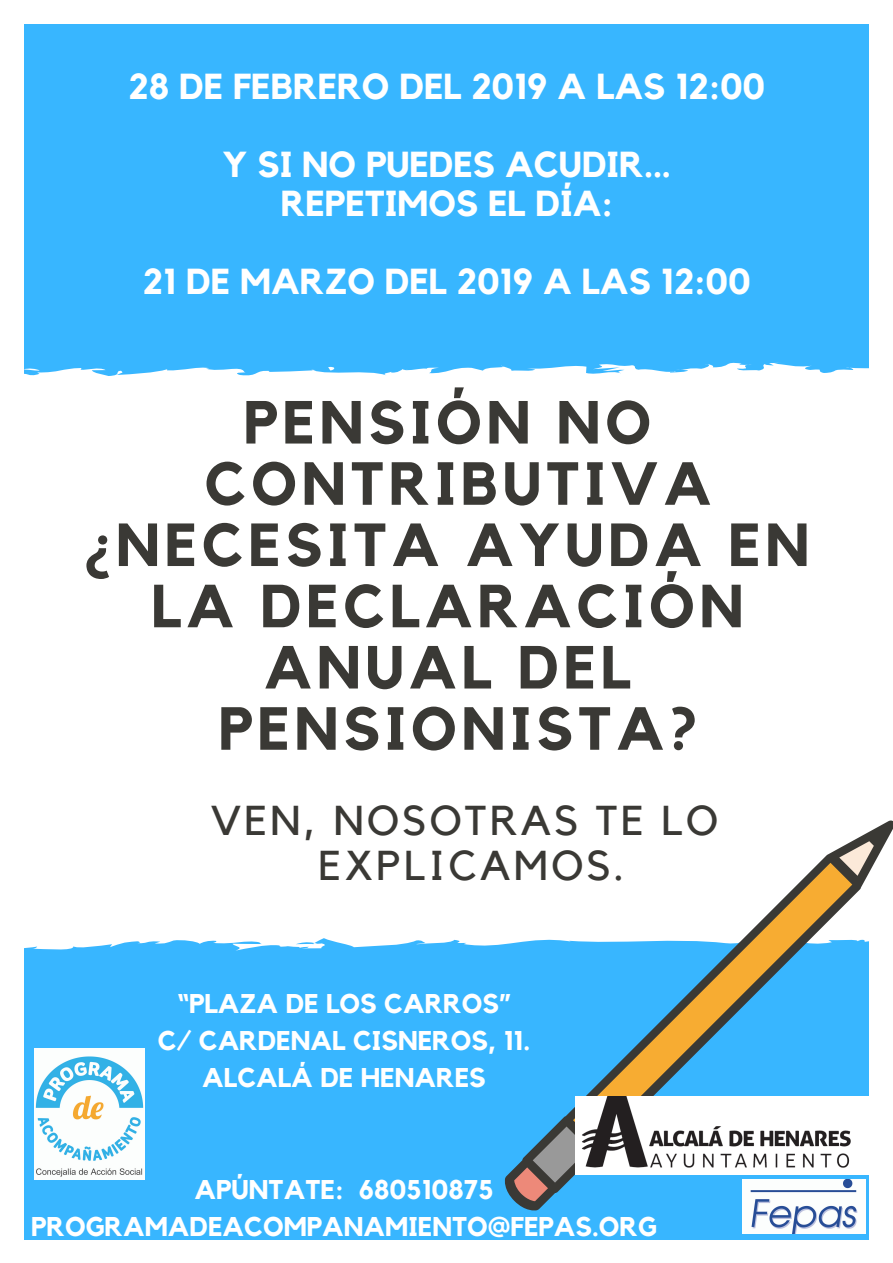
<style>
.page{position:relative;width:893px;height:1263px;background:#fff}
.page>*{position:absolute;margin:0;border:0;box-sizing:border-box;transform-origin:0 0}
.t1{font:700 60px/61.2px "Kollektif";letter-spacing:.08em;color:#3a3935;text-align:center}
.t2{font:41.55px/44.8px "Kollektif";letter-spacing:.08em;color:#3a3935;text-align:center}
.t3{font:700 36px/77.6px "Kollektif";color:#fff;text-align:center}
.t4{font:700 27px/37.3px "Kollektif";color:#fff;text-align:center}
</style>
<div class="page">
<div style="left:24px;top:24px;width:845px;height:1215px;background:#38b6ff"></div>
<div style="left:24px;top:362px;width:845px;height:589px;background:#fff"></div>
<svg style="left:497px;top:804px;width:396px;height:414px"></svg>
<img style="left:35px;top:1048px;width:109px;height:131px">
<img style="left:575px;top:1097px;width:294px;height:77px">
<img style="left:742px;top:1179px;width:123px;height:55px">
<h3 class="t3" style="left:128px;top:49px;width:638px">28 DE FEBRERO DEL 2019 A LAS 12:00<br>Y SI NO PUEDES ACUDIR...</h3>
<h3 class="t3" style="left:143px;top:166px;width:609px">REPETIMOS EL DÍA:<br>21 DE MARZO DEL 2019 A LAS 12:00</h3>
<h1 class="t1" style="left:85px;top:394px;width:725px">PENSIÓN NO<br>CONTRIBUTIVA ¿NECESITA AYUDA EN<br>LA DECLARACIÓN<br>ANUAL DEL<br>PENSIONISTA?</h1>
<h2 class="t2" style="left:211px;top:799px;width:509px">VEN, NOSOTRAS TE LO<br>EXPLICAMOS.</h2>
<p class="t4" style="left:158px;top:985px;width:374px">“PLAZA DE LOS CARROS”<br>C/ CARDENAL CISNEROS, 11.<br>ALCALÁ DE HENARES</p>
<p class="t4" style="left:31px;top:1172px;width:627px">APÚNTATE: 680510875<br>PROGRAMADEACOMPANAMIENTO@FEPAS.ORG</p>
</div>
